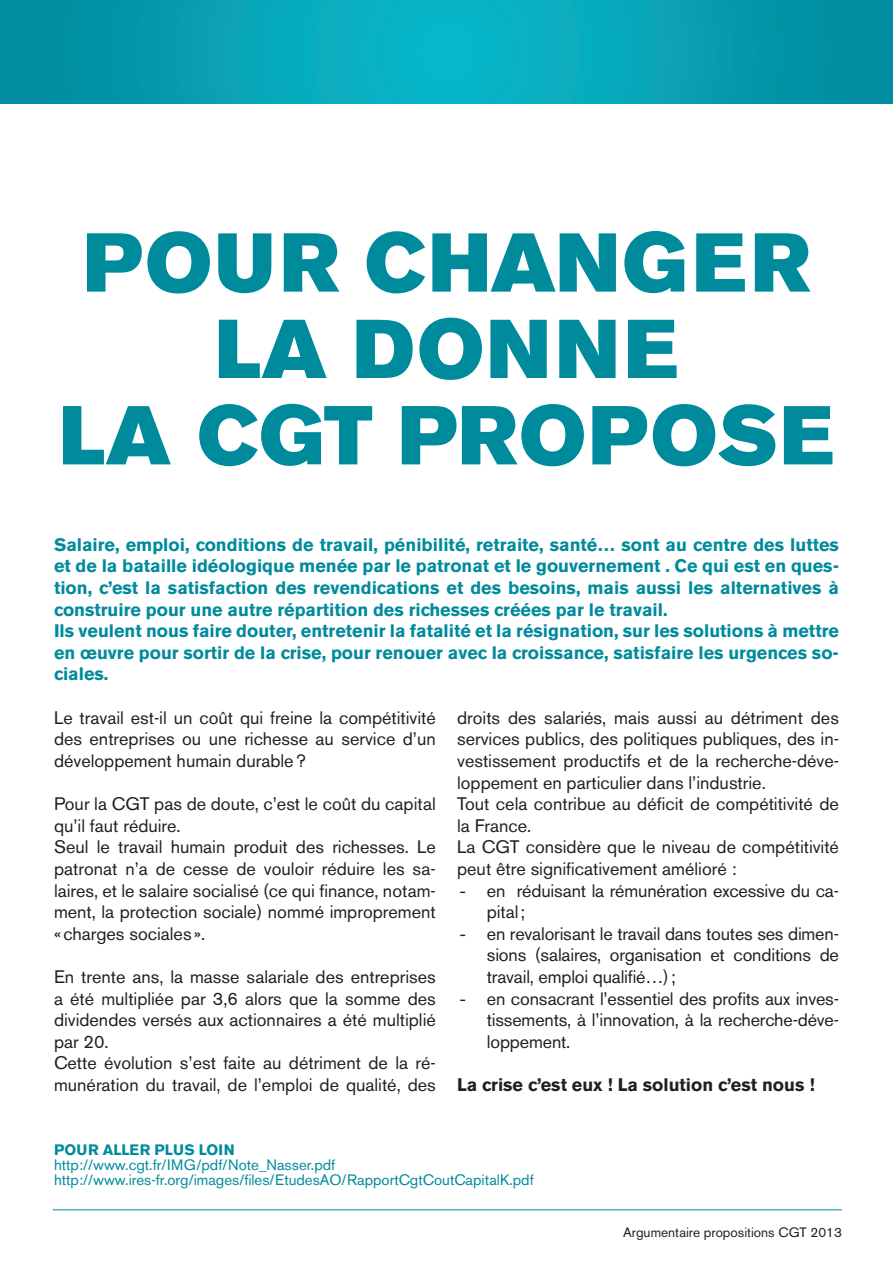
<style>
.page{position:relative;width:893px;height:1263px;background:#fff}
.page>*{position:absolute;margin:0;border:0;box-sizing:border-box;transform-origin:0 0}
.t1{font:82.5px "Akzidenz Grotesk BE Super";letter-spacing:.03em;color:#008b9d}
.t2{font:18px/21.6px "Akzidenz Grotesk BE";color:#231f20}
.t3{font:700 18px/21.6px "Akzidenz Grotesk BE";color:#008b9d}
.t4{font:700 18px "Akzidenz Grotesk BE";color:#231f20}
.t5{font:15px/15px "Akzidenz Grotesk BE";color:#008b9d}
.t6{font:700 15px "Akzidenz Grotesk BE";letter-spacing:.02em;color:#008b9d}
.t7{font:13.5px "Akzidenz Grotesk BE";color:#231f20}
.s1{font-family:"Arial"}
</style>
<div class="page">
<hr style="left:53px;top:1209px;width:789px;height:1px;background:#008b9d">
<svg style="left:0;top:0;width:893px;height:103px;background:#05a1b3"></svg>
<h1 class="t1" style="left:83px;top:215px;width:728px">POUR CHANGER</h1>
<h1 class="t1" style="left:215px;top:301px;width:464px">LA DONNE</h1>
<h1 class="t1" style="left:59px;top:388px;width:197px">LA CGT</h1>
<h1 class="t1" style="left:398px;top:388px;width:437px">PROPOSE</h1>
<p class="t3" style="left:54px;top:534px;width:786px">Salaire, emploi, conditions de travail, pénibilité, retraite, santé… sont au centre des luttes et de la bataille idéologique menée par le patronat et le gouvernement . Ce qui est en ques&shy;tion, c’est la satisfaction des revendications et des besoins, mais aussi les alternatives à construire pour une autre répartition des richesses créées par le travail.<br>Ils veulent nous faire douter, entretenir la fatalité et la résignation, sur les solutions à mettre en œuvre pour sortir de la crise, pour renouer avec la croissance, satisfaire les urgences so&shy;ciales.</p>
<p class="t2" style="left:54px;top:707px;width:383px;text-align:justify">Le travail est-il un coût qui freine la compétitivité des entreprises ou une richesse au service d’un développement humain durable?</p>
<p class="t2" style="left:54px;top:793px;width:383px">Pour la CGT pas de doute, c’est le coût du capital qu’il faut réduire.<br>Seul le travail humain produit des richesses. Le patronat n’a de cesse de vouloir réduire les sa&shy;laires, et le salaire socialisé (ce qui finance, notam&shy;ment, la protection sociale) nommé improprement «charges sociales ».</p>
<p class="t2" style="left:54px;top:966px;width:383px">En trente ans, la masse salariale des entreprises a été multipliée par 3,6 alors que la somme des dividendes versés aux actionnaires a été multiplié par 20.<br>Cette évolution s’est faite au détriment de la ré&shy;munération du travail, de l’emploi de qualité, des</p>
<p class="t2" style="left:457px;top:707px;width:383px">droits des salariés, mais aussi au détriment des services publics, des politiques publiques, des in&shy;vestissement productifs et de la recherche-déve&shy;loppement en particulier dans l’industrie.<br>Tout cela contribue au déficit de compétitivité de la France.<br>La CGT considère que le niveau de compétitivité peut être significativement amélioré :</p>
<p class="t2" style="left:487px;top:879px;width:354px;text-indent:-27px"><span class="s1">-</span> en réduisant la rémunération excessive du ca&shy;pital;</p>
<p class="t2" style="left:487px;top:923px;width:354px;text-align:justify;text-indent:-27px"><span class="s1">-</span> en revalorisant le travail dans toutes ses dimen&shy;sions (salaires, organisation et conditions de travail, emploi qualifié…);</p>
<p class="t2" style="left:487px;top:987px;width:354px;text-align:justify;text-indent:-27px"><span class="s1">-</span> en consacrant l’essentiel des profits aux inves&shy;tissements, à l’innovation, à la recherche-déve&shy;loppement.</p>
<p class="t4" style="left:457px;top:1074px;width:359px">La crise c’est eux ! La solution c’est nous !</p>
<p class="t6" style="left:54px;top:1141px;width:182px">Pour aller plus loin</p>
<p class="t5" style="left:54px;top:1157px;width:481px">http://www.cgt.fr/IMG/pdf/Note_Nasser.pdf http://www.ires-fr.org/images/files/EtudesAO/RapportCgtCoutCapitalK.pdf</p>
<p class="t7" style="left:623px;top:1224px;width:220px">Argumentaire propositions CGT 2013</p>
</div>
